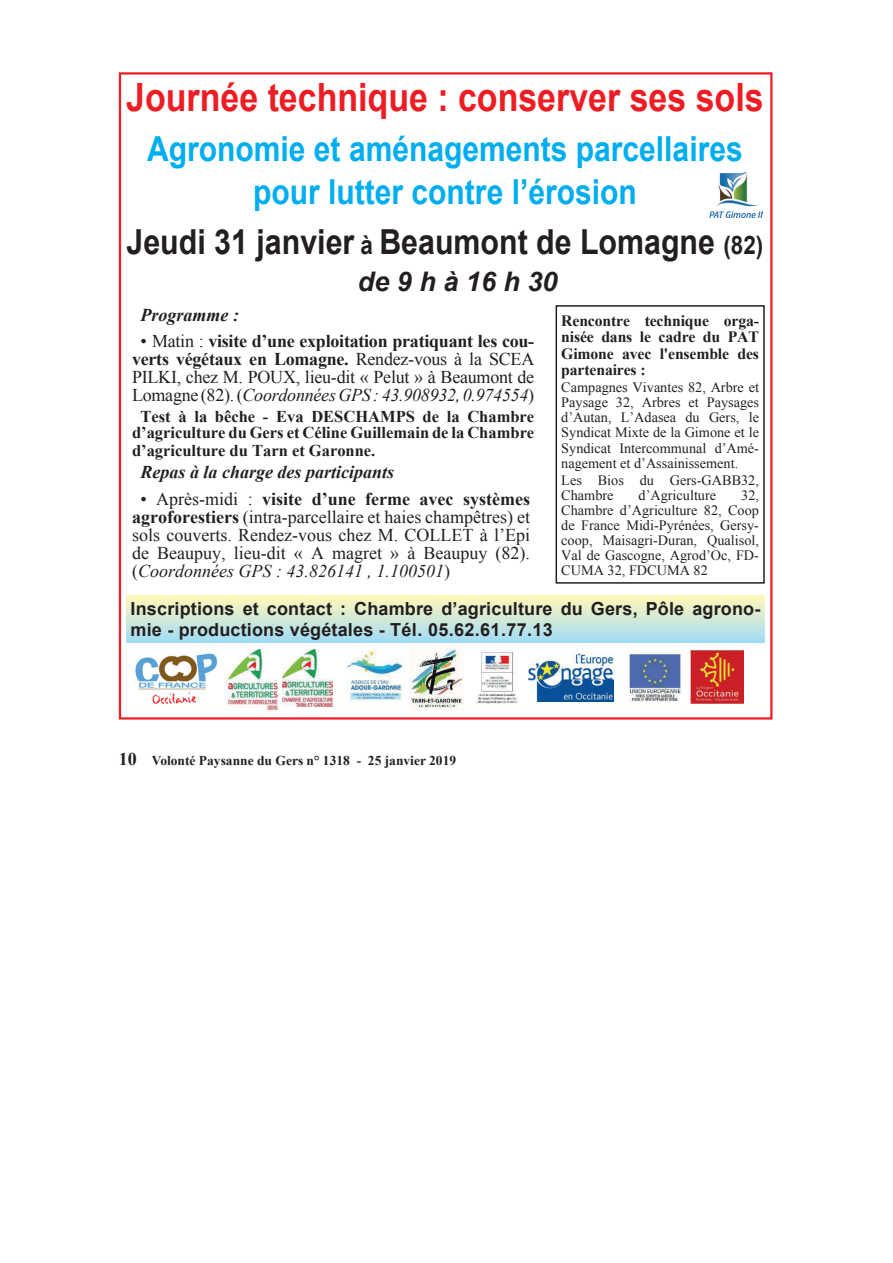
<style>
.page{position:relative;width:893px;height:1263px;background:#fff}
.page>*{position:absolute;margin:0;border:0;box-sizing:border-box;transform-origin:0 0}
.t1{font:700 39px "Arial";color:#ee1d23;scale:.87 1}
.t2{font:700 34.5px/43.5px "Arial";color:#00aeef;text-align:center;scale:.87 1}
.t3{font:700 34.5px "Arial";color:#231f20;scale:.88 1}
.t4{font:italic 700 27px "Arial";color:#231f20}
.t5{font:18px/18px "Times New Roman";color:#231f20;text-align:center}
.t6{font:700 18px/21px "Arial";letter-spacing:.01em;color:#231f20}
.t7{font:italic 700 18px "Times New Roman";color:#231f20}
.t8{font:700 16.5px/16.5px "Times New Roman";color:#231f20;text-align:center}
.t9{font:700 15.75px/16.5px "Times New Roman";letter-spacing:-.01em;color:#231f20;text-align:justify}
.t10{font:14.25px/15px "Times New Roman";color:#231f20;text-align:justify}
.t11{font:700 13.5px "Times New Roman";color:#231f20}
.s1{font-size:25.5px}
.s2{font-weight:700}
.s3{font-style:italic}
.s4{font-size:18px}
</style>
<div class="page">
<div style="left:126px;top:596px;width:639px;height:47px;background:linear-gradient(to bottom,#fff8b9,#a1dbf7)"></div>
<div style="left:556px;top:305px;width:209px;height:279px;border:2px solid #231f20"></div>
<img style="left:136px;top:654px;width:81px;height:49px">
<img style="left:224px;top:649px;width:55px;height:63px">
<img style="left:282px;top:649px;width:51px;height:58px">
<img style="left:347px;top:651px;width:58px;height:52px">
<img style="left:409px;top:648px;width:55px;height:61px">
<img style="left:477px;top:649px;width:41px;height:55px">
<img style="left:528px;top:653px;width:85px;height:48px">
<img style="left:626px;top:651px;width:56px;height:51px">
<img style="left:691px;top:651px;width:53px;height:53px">
<img style="left:710px;top:173px;width:52px;height:45px">
<h1 class="t1" style="left:126px;top:72px;width:734px">Journée technique : conserver ses sols</h1>
<h2 class="t2" style="left:147px;top:128px;width:686px">Agronomie et aménagements parcellaires pour lutter contre l’érosion</h2>
<h2 class="t3" style="left:127px;top:219px;width:725px">Jeudi 31 janvier <span class="s1">à</span> Beaumont de Lomagne <span class="s1">(82)</span></h2>
<h3 class="t4" style="left:358px;top:264px;width:201px">de 9 h à 16 h 30</h3>
<p class="t7" style="left:141px;top:302px;width:100px">Programme :</p>
<p class="t5" style="left:132px;top:332px;width:404px">• Matin : <span class="s2">visite d’une exploitation pratiquant les cou&shy;verts végétaux en Lomagne.</span> Rendez-vous à la SCEA PILKI, chez M. POUX, lieu-dit « Pelut » à Beaumont de Lomagne (82). (<span class="s3">Coordonnées GPS : 43.908932, 0.974554</span>)</p>
<p class="t8" style="left:132px;top:407px;width:404px">Test à la bêche - Eva DESCHAMPS de la Chambre d’agriculture du Gers et Céline Guillemain de la Chambre</p>
<p class="t8" style="left:132px;top:442px;width:245px">d’agriculture du Tarn et Garonne.</p>
<p class="t7" style="left:141px;top:460px;width:255px">Repas à la charge des participants</p>
<p class="t5" style="left:132px;top:489px;width:400px;text-align:justify;text-indent:8px">• Après-midi : <span class="s2">visite d’une ferme avec systèmes agroforestiers</span> (intra-parcellaire et haies champêtres) et sols couverts. Rendez-vous chez M. COLLET à l’Epi de Beaupuy, lieu-dit « A magret » à Beaupuy (82). (<span class="s3">Coordonnées GPS : 43.826141 , 1.100501</span>)</p>
<p class="t6" style="left:131px;top:599px;width:631px">Inscriptions et contact : Chambre d’agriculture du Gers, Pôle agrono&shy;mie - productions végétales - Tél. 05.62.61.77.13</p>
<p class="t9" style="left:561px;top:312px;width:199px">Rencontre technique orga&shy;nisée dans le cadre du PAT Gimone avec l'ensemble des partenaires :</p>
<p class="t10" style="left:561px;top:380px;width:199px">Campagnes Vivantes 82, Arbre et Paysage 32, Arbres et Paysages d’Autan, L’Adasea du Gers, le Syndicat Mixte de la Gimone et le Syndicat Intercommunal d’Amé&shy;nagement et d’Assainissement.</p>
<p class="t10" style="left:561px;top:472px;width:199px">Les Bios du Gers-GABB32,<br>Chambre</p>
<p class="t10" style="left:639px;top:487px;width:79px">d’Agriculture</p>
<p class="t10" style="left:561px;top:487px;width:199px;text-indent:180px">32, Chambre d’Agriculture 82, Coop de France Midi-Pyrénées, Gersy&shy;coop, Maisagri-Duran, Qualisol, Val de Gascogne, Agrod’Oc, FD-CUMA 32, FDCUMA 82</p>
<p class="t11" style="left:119px;top:751px;width:339px"><span class="s4">10</span> Volonté Paysanne du Gers n° 1318 - 25 janvier 2019</p>
</div>
